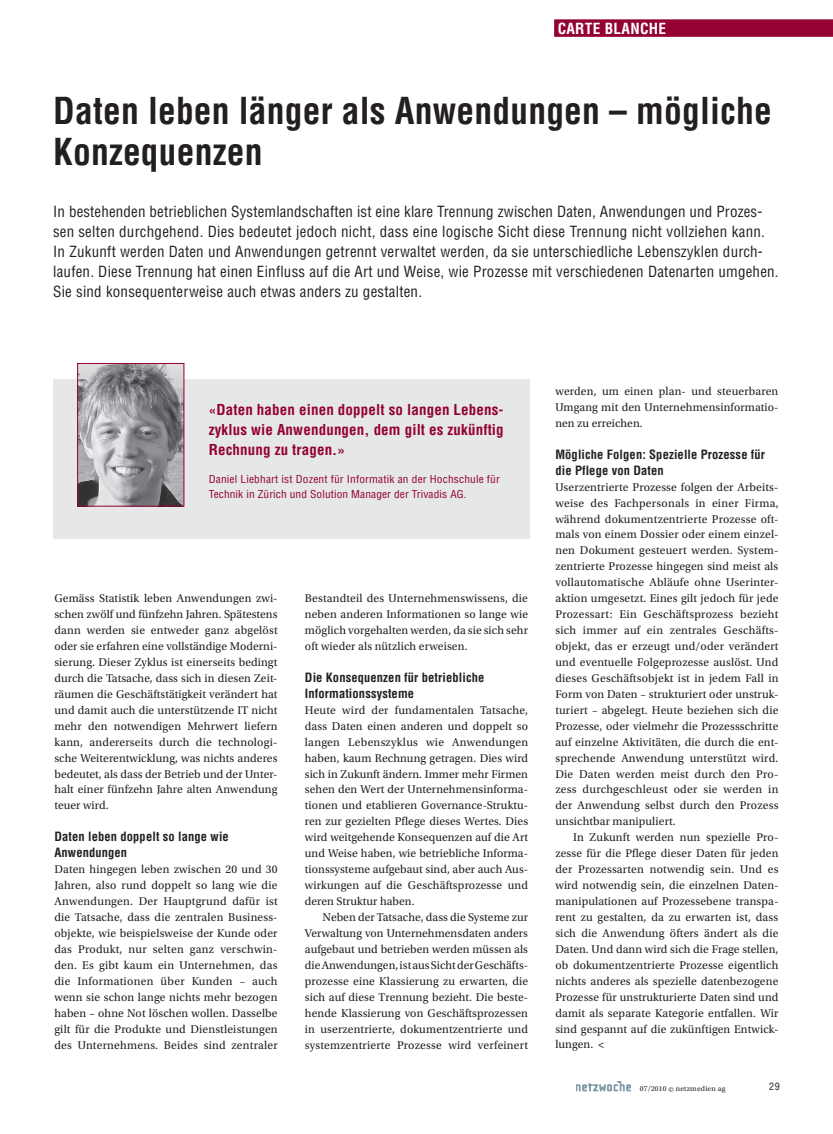
<style>
.page{position:relative;width:833px;height:1134px;background:#fff}
.page>*{position:absolute;margin:0;border:0;box-sizing:border-box;transform-origin:0 0}
.t1{font:700 condensed 36.25px/41.2px "Helvetica LT Std";letter-spacing:.005em;color:#231f20}
.t2{font:condensed 15px/20px "Helvetica LT Std";letter-spacing:.015em;color:#231f20}
.t3{font:700 condensed 15px "Helvetica LT Std";letter-spacing:.02em;color:#fff}
.t4{font:700 condensed 14.75px/20px "Helvetica LT Std";letter-spacing:.01em;color:#940133;text-align:justify}
.t5{font:700 condensed 12.5px/16px "Helvetica LT Std";letter-spacing:.01em;color:#231f20}
.t6{font:11.88px/15.9px "Utopia Std";letter-spacing:.015em;color:#231f20;text-align:justify}
.t7{font:condensed 10.75px/14.4px "Helvetica LT Std";letter-spacing:.015em;color:#940133;scale:1.06 1}
.t8{font:condensed 10px "Helvetica LT Std";color:#231f20}
.t9{font:7.5px "Utopia Std";letter-spacing:.025em;color:#231f20}
</style>
<div class="page">
<div style="left:554px;top:19px;width:279px;height:18px;background:#940133"></div>
<svg style="left:576px;top:1081px;width:55px;height:10px"></svg>
<div style="left:53px;top:379px;width:476px;height:159px;background:#e6e7e9"></div>
<img style="left:79px;top:365px;width:103px;height:139px">
<div style="left:77px;top:363px;width:107px;height:143px;border:1px solid #940133"></div>
<p class="t3" style="left:557px;top:19px;width:110px">Carte Blanche</p>
<h1 class="t1" style="left:53px;top:90px;width:720px">Daten leben länger als Anwendungen – mögliche<br>Konzequenzen</h1>
<p class="t2" style="left:53px;top:202px;width:727px">In bestehenden betrieblichen Systemlandschaften ist eine klare Trennung zwischen Daten, Anwendungen und Prozes&shy;sen selten durchgehend. Dies bedeutet jedoch nicht, dass eine logische Sicht diese Trennung nicht vollziehen kann.<br>In Zukunft werden Daten und Anwendungen getrennt verwaltet werden, da sie unterschiedliche Lebenszyklen durch&shy;laufen. Diese Trennung hat einen Einfluss auf die Art und Weise, wie Prozesse mit verschiedenen Datenarten umgehen.<br>Sie sind konsequenterweise auch etwas anders zu gestalten.</p>
<p class="t4" style="left:209px;top:399px;width:296px">«Daten haben einen doppelt so langen Lebens&shy;zyklus wie Anwendungen, dem gilt es zukünftig Rechnung zu tragen.»</p>
<p class="t7" style="left:209px;top:472px;width:276px">Daniel Liebhart ist Dozent für Informatik an der Hochschule für<br>Technik in Zürich und Solution Manager der Trivadis AG.</p>
<p class="t6" style="left:54px;top:591px;width:225px">Gemäss Statistik leben Anwendungen zwi&shy;schen zwölf und fünfzehn Jahren. Spätestens dann werden sie entweder ganz abgelöst oder sie erfahren eine vollständige Moderni&shy;sierung. Dieser Zyklus ist einerseits bedingt durch die Tatsache, dass sich in diesen Zeit&shy;räumen die Geschäftstätigkeit verändert hat und damit auch die unterstützende IT nicht mehr den notwendigen Mehrwert liefern kann, andererseits durch die technologi&shy;sche Weiterentwicklung, was nichts anderes bedeutet, als dass der Betrieb und der Unter&shy;halt einer fünfzehn Jahre alten Anwendung teuer wird.</p>
<p class="t5" style="left:54px;top:829px;width:176px">Daten leben doppelt so lange wie<br>Anwendungen</p>
<p class="t6" style="left:54px;top:861px;width:225px">Daten hingegen leben zwischen 20 und 30<br>Jahren, also rund doppelt so lang wie die Anwendungen. Der Hauptgrund dafür ist die Tatsache, dass die zentralen Business&shy;objekte, wie beispielsweise der Kunde oder das Produkt, nur selten ganz verschwin&shy;den. Es gibt kaum ein Unternehmen, das die Informationen über Kunden – auch wenn sie schon lange nichts mehr bezogen haben – ohne Not löschen wollen. Dasselbe gilt für die Produkte und Dienstleistungen des Unternehmens. Beides sind zentraler</p>
<p class="t6" style="left:305px;top:591px;width:225px">Bestandteil des Unternehmenswissens, die neben anderen Informationen so lange wie möglich vorgehalten werden, da sie sich sehr oft wieder als nützlich erweisen.</p>
<p class="t5" style="left:305px;top:669px;width:181px">Die Konsequenzen für betriebliche<br>Informationssysteme</p>
<p class="t6" style="left:305px;top:702px;width:225px">Heute wird der fundamentalen Tatsache, dass Daten einen anderen und doppelt so langen Lebenszyklus wie Anwendungen haben, kaum Rechnung getragen. Dies wird sich in Zukunft ändern. Immer mehr Firmen sehen den Wert der Unternehmensinforma&shy;tionen und etablieren Governance-Struktu&shy;ren zur gezielten Pflege dieses Wertes. Dies wird weitgehende Konsequenzen auf die Art und Weise haben, wie betriebliche Informa&shy;tionssysteme aufgebaut sind, aber auch Aus&shy;wirkungen auf die Geschäftsprozesse und deren Struktur haben.</p>
<p class="t6" style="left:305px;top:909px;width:225px;text-indent:18px">Neben der Tatsache, dass die Systeme zur Verwaltung von Unternehmensdaten anders aufgebaut und betrieben werden müssen als die Anwendungen, ist aus Sicht der Geschäfts&shy;prozesse eine Klassierung zu erwarten, die sich auf diese Trennung bezieht. Die beste&shy;hende Klassierung von Geschäftsprozessen in userzentrierte, dokumentzentrierte und systemzentrierte Prozesse wird verfeinert</p>
<p class="t6" style="left:555px;top:383px;width:224px">werden, um einen plan- und steuerbaren Umgang mit den Unternehmensinformatio&shy;nen zu erreichen.</p>
<p class="t5" style="left:555px;top:446px;width:211px">Mögliche Folgen: Spezielle Prozesse für die Pflege von Daten</p>
<p class="t6" style="left:555px;top:479px;width:225px;text-align:left">Userzentrierte Prozesse folgen der Arbeits&shy;weise des Fachpersonals in einer Firma, während dokumentzentrierte Prozesse oft&shy;mals von einem Dossier oder einem einzel&shy;nen Dokument gesteuert werden. System&shy;zentrierte Prozesse hingegen sind meist als vollautomatische Abläufe ohne Userinter&shy;aktion umgesetzt. Eines gilt jedoch für jede Prozessart: Ein Geschäftsprozess bezieht sich immer auf ein zentrales Geschäfts&shy;objekt, das er erzeugt und/oder verändert und eventuelle Folgeprozesse auslöst. Und dieses Geschäftsobjekt ist in jedem Fall in Form von Daten – strukturiert oder unstruk&shy;turiert – abgelegt. Heute beziehen sich die Prozesse, oder vielmehr die Prozessschritte auf einzelne Aktivitäten, die durch die ent&shy;sprechende Anwendung unterstützt wird.<br>Die Daten werden meist durch den Pro&shy;zess durchgeschleust oder sie werden in der Anwendung selbst durch den Prozess unsichtbar manipuliert.</p>
<p class="t6" style="left:555px;top:830px;width:225px;text-indent:18px">In Zukunft werden nun spezielle Pro&shy;zesse für die Pflege dieser Daten für jeden der Prozessarten notwendig sein. Und es wird notwendig sein, die einzelnen Daten&shy;manipulationen auf Prozessebene transpa&shy;rent zu gestalten, da zu erwarten ist, dass sich die Anwendung öfters ändert als die Daten. Und dann wird sich die Frage stellen, ob dokumentzentrierte Prozesse eigentlich nichts anderes als spezielle datenbezogene Prozesse für unstrukturierte Daten sind und damit als separate Kategorie entfallen. Wir sind gespannt auf die zukünftigen Entwick&shy;lungen. &lt;</p>
<p class="t9" style="left:640px;top:1084px;width:87px">07/2010 © netzmedien ag</p>
<p class="t8" style="left:769px;top:1080px;width:12px">29</p>
</div>
